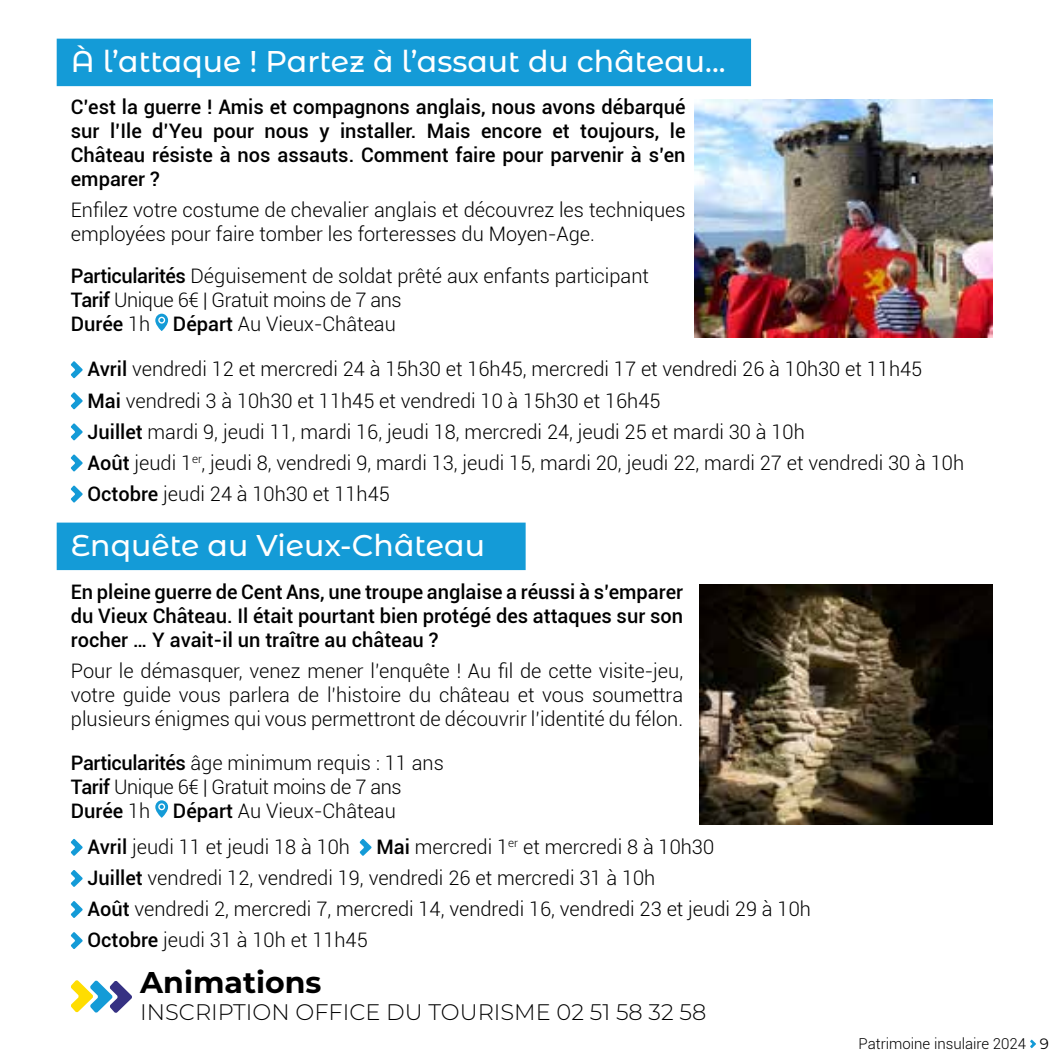
<style>
.page{position:relative;width:1063px;height:1063px;background:#fff}
.page>*{position:absolute;margin:0;border:0;box-sizing:border-box;transform-origin:0 0}
.t1{font:500 30px "Montserrat Alternates";color:#fff}
.t2{font:700 30px "Montserrat";color:#000}
.t3{font:300 22.5px "Montserrat";color:#000}
.t4{font:300 20px/24px "Roboto";color:#000}
.t5{font:500 20px/24px "Roboto";color:#000;text-align:justify}
.t6{font:300 15px "Roboto";color:#000}
.s1{font-weight:500}
.s2{font-family:"Montserrat";font-weight:400}
</style>
<div class="page">
<svg style="left:71px;top:980px;width:61px;height:33px"></svg>
<svg style="left:462px;top:38px;width:300px;height:62px"></svg>
<svg style="left:520px;top:86px;width:182px;height:14px"></svg>
<div style="left:57px;top:523px;width:469px;height:47px;background:#149bd7"></div>
<img style="left:700px;top:584px;width:292px;height:241px">
<svg style="left:71px;top:839px;width:12px;height:17px"></svg>
<svg style="left:360px;top:839px;width:12px;height:17px"></svg>
<svg style="left:71px;top:870px;width:12px;height:17px"></svg>
<svg style="left:71px;top:901px;width:12px;height:17px"></svg>
<svg style="left:71px;top:932px;width:12px;height:17px"></svg>
<svg style="left:155px;top:800px;width:13px;height:18px"></svg>
<img style="left:694px;top:100px;width:298px;height:237px">
<div style="left:57px;top:39px;width:694px;height:47px;background:#149bd7"></div>
<svg style="left:155px;top:314px;width:13px;height:17px"></svg>
<svg style="left:71px;top:361px;width:12px;height:17px"></svg>
<svg style="left:71px;top:392px;width:12px;height:17px"></svg>
<svg style="left:71px;top:423px;width:12px;height:17px"></svg>
<svg style="left:71px;top:454px;width:12px;height:18px"></svg>
<svg style="left:71px;top:485px;width:12px;height:18px"></svg>
<svg style="left:1030px;top:1040px;width:6px;height:8px"></svg>
<h1 class="t1" style="left:71px;top:40px;width:656px">À l’attaque ! Partez à l’assaut du château...</h1>
<p class="t5" style="left:71px;top:94px;width:616px">C’est la guerre ! Amis et compagnons anglais, nous avons débarqué sur l’Ile d’Yeu pour nous y installer. Mais encore et toujours, le Château résiste à nos assauts. Comment faire pour parvenir à s’en emparer ?</p>
<p class="t4" style="left:71px;top:197px;width:616px">Enfilez votre costume de chevalier anglais et découvrez les techniques employées pour faire tomber les forteresses du Moyen-Age.</p>
<p class="t4" style="left:71px;top:263px;width:580px"><span class="s1">Particularités</span> Déguisement de soldat prêté aux enfants participant<br><span class="s1">Tarif</span> Unique 6€ | Gratuit moins de 7 ans<br><span class="s1">Durée</span> 1h <span class="s1">Départ</span> Au Vieux-Château</p>
<p class="t4" style="left:87px;top:353px;width:878px;line-height:31px"><span class="s1">Avril</span> vendredi 12 et mercredi 24 à 15h30 et 16h45, mercredi 17 et vendredi 26 à 10h30 et 11h45<br><span class="s1">Mai</span> vendredi 3 à 10h30 et 11h45 et vendredi 10 à 15h30 et 16h45<br><span class="s1">Juillet</span> mardi 9, jeudi 11, mardi 16, jeudi 18, mercredi 24, jeudi 25 et mardi 30 à 10h<br><span class="s1">Août</span> jeudi 1<sup>er</sup>, jeudi 8, vendredi 9, mardi 13, jeudi 15, mardi 20, jeudi 22, mardi 27 et vendredi 30 à 10h <span class="s1">Octobre</span> jeudi 24 à 10h30 et 11h45</p>
<h1 class="t1" style="left:71px;top:524px;width:416px">Enquête au Vieux-Château</h1>
<p class="t5" style="left:71px;top:579px;width:614px">En pleine guerre de Cent Ans, une troupe anglaise a réussi à s’emparer du Vieux Château. Il était pourtant bien protégé des attaques sur son rocher … Y avait-il un traître au château ?</p>
<p class="t4" style="left:71px;top:659px;width:614px;text-align:justify">Pour le démasquer, venez mener l’enquête ! Au fil de cette visite-jeu, votre guide vous parlera de l’histoire du château et vous soumettra plusieurs énigmes qui vous permettront de découvrir l’identité du félon.</p>
<p class="t4" style="left:71px;top:750px;width:375px"><span class="s1">Particularités</span> âge minimum requis : 11 ans<br><span class="s1">Tarif</span> Unique 6€ | Gratuit moins de 7 ans<br><span class="s1">Durée</span> 1h <span class="s1">Départ</span> Au Vieux-Château</p>
<p class="t4" style="left:87px;top:834px;width:264px"><span class="s1">Avril</span> jeudi 11 et jeudi 18 à 10h</p>
<p class="t4" style="left:87px;top:831px;width:725px;line-height:31px;text-indent:289px"><span class="s1">Mai</span> mercredi 1<sup>er</sup> et mercredi 8 à 10h30<br><span class="s1">Juillet</span> vendredi 12, vendredi 19, vendredi 26 et mercredi 31 à 10h<br><span class="s1">Août</span> vendredi 2, mercredi 7, mercredi 14, vendredi 16, vendredi 23 et jeudi 29 à 10h <span class="s1">Octobre</span> jeudi 31 à 10h et 11h45</p>
<h1 class="t2" style="left:140px;top:961px;width:183px">Animations</h1>
<p class="t3" style="left:140px;top:997px;width:567px">INSCRIPTION OFFICE DU TOURISME 02 51 58 32 58</p>
<p class="t6" style="left:859px;top:1033px;width:192px">Patrimoine insulaire 2024 <span class="s2">9</span></p>
</div>
